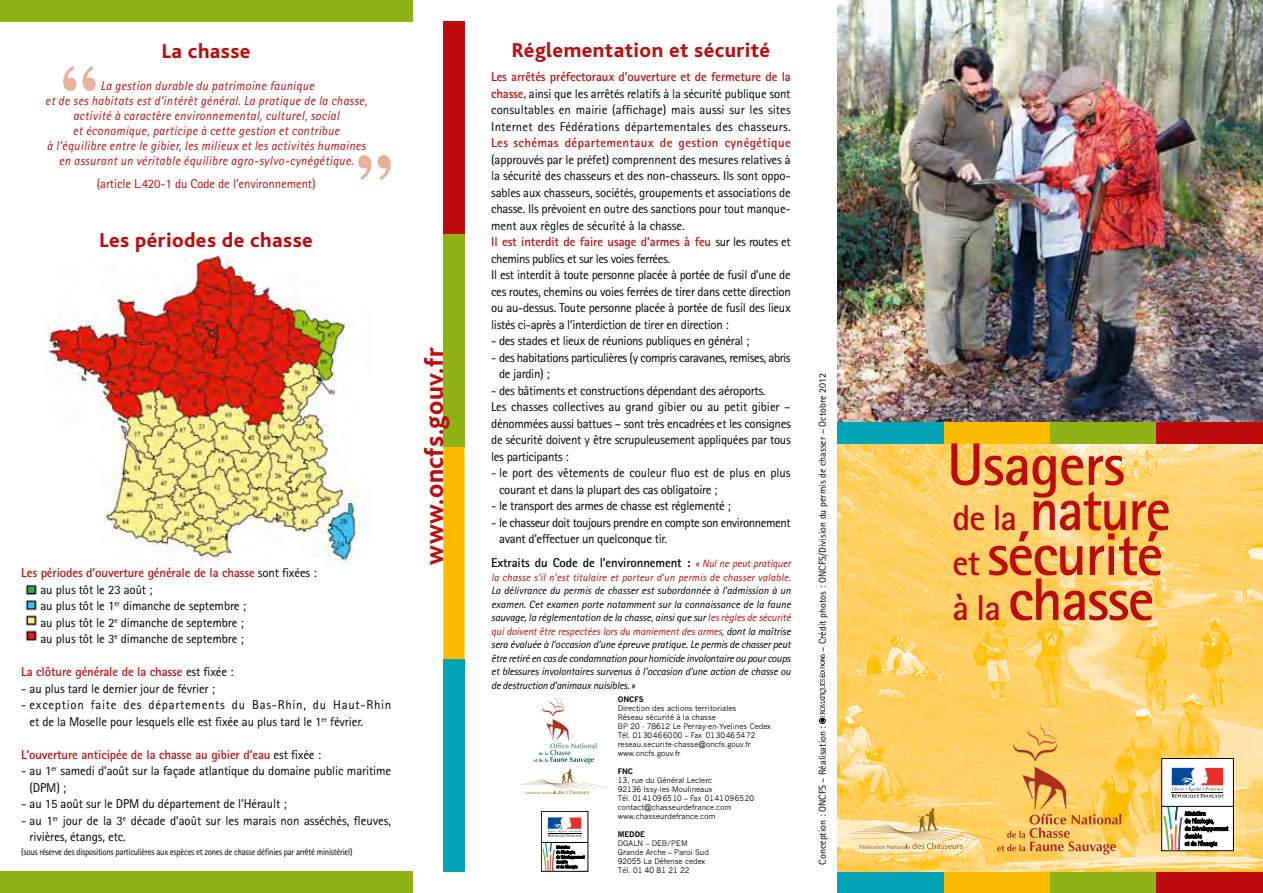
<style>
.page{position:relative;width:1263px;height:893px;background:#fff}
.page>*{position:absolute;margin:0;border:0;box-sizing:border-box;transform-origin:0 0}
.t1{font:700 60px/45px "Rotis Sans Serif";letter-spacing:-.03em;color:#bc0c0b}
.t2{font:800 27px "Bliss";letter-spacing:.02em;color:#bc0c0b;scale:.95 1}
.t3{font:800 21px "Bliss";letter-spacing:.02em;color:#bc0c0b}
.t4{font:12.9px/16.5px "Rotis Sans Serif";letter-spacing:-.02em;color:#000}
.t5{font:italic 12.9px/15px "Rotis Sans Serif";letter-spacing:.03em;color:#bc0c0b;text-align:center}
.t6{font:700 12.9px "Rotis Sans Serif";letter-spacing:-.01em;color:#bc0c0b}
.t7{font:700 12.9px "Rotis Sans Serif";letter-spacing:-.01em;color:#000}
.t8{font:700 12.9px "Rotis Sans Serif";letter-spacing:.03em;color:#bc0c0b}
.t9{font:12.9px "Rotis Sans Serif";letter-spacing:-.01em;color:#bc0c0b}
.t10{font:italic 10.65px/13.5px "Rotis Sans Serif";letter-spacing:-.02em;color:#000;text-align:justify}
.t11{font:italic 10.65px "Rotis Sans Serif";letter-spacing:.01em;color:#bc0c0b}
.t12{font:10.05px "Rotis Sans Serif";letter-spacing:.01em;color:#000}
.t13{font:9.3px "Rotis Sans Serif";letter-spacing:-.03em;color:#000;scale:.95 1}
.t14{font:7.5px/9px "News Gothic";color:#000}
.t15{font:700 7.5px "News Gothic";color:#000}
.s1{font-weight:700;color:#bc0c0b}
.s2{font-weight:400;color:#000}
.s3{font-weight:400;font-style:italic;font-size:10.65px;color:#bc0c0b}
.s4{color:#bc0c0b}
.s5{font-size:36px}
</style>
<div class="page">
<img style="left:838px;top:443px;width:425px;height:430px">
<img style="left:838px;top:0;width:425px;height:422px">
<div style="left:838px;top:422px;width:106px;height:21px;background:#00a4b5"></div>
<div style="left:944px;top:422px;width:106px;height:21px;background:#fbbc00"></div>
<div style="left:1050px;top:422px;width:107px;height:21px;background:#8fb317"></div>
<div style="left:1157px;top:422px;width:106px;height:21px;background:#bc0c0b"></div>
<svg style="left:1013px;top:721px;width:44px;height:40px;background:#f6c05c"></svg>
<div style="left:443px;top:659px;width:22px;height:213px;background:#00a4b5"></div>
<div style="left:443px;top:446px;width:22px;height:213px;background:#fbbc00;border:1px solid #fbbc00"></div>
<div style="left:443px;top:234px;width:22px;height:212px;background:#8fb317"></div>
<div style="left:443px;top:21px;width:22px;height:213px;background:#bc0c0b"></div>
<img style="left:819px;top:654px;width:7px;height:69px">
<svg style="left:850px;top:767px;width:271px;height:88px;background:#f6c86a"></svg>
<div style="left:1162px;top:758px;width:71px;height:93px;background:#fff"></div>
<div style="left:1161px;top:758px;width:73px;height:93px;border:1px solid #000"></div>
<svg style="left:1171px;top:768px;width:52px;height:30px"></svg>
<hr style="left:1162px;top:806px;width:71px;height:1px;background:#000">
<svg style="left:1163px;top:807px;width:65px;height:43px"></svg>
<svg style="left:519px;top:696px;width:90px;height:98px"></svg>
<div style="left:541px;top:811px;width:47px;height:60px;border:1px solid #000"></div>
<svg style="left:548px;top:817px;width:33px;height:20px"></svg>
<hr style="left:541px;top:842px;width:47px;height:1px;background:#000">
<svg style="left:542px;top:843px;width:42px;height:28px"></svg>
<svg style="left:63px;top:66px;width:33px;height:25px"></svg>
<svg style="left:358px;top:155px;width:33px;height:25px"></svg>
<img style="left:25px;top:584px;width:12px;height:57px">
<img style="left:43px;top:254px;width:321px;height:312px">
<div style="left:0;top:0;width:412px;height:21px;background:#8fb317"></div>
<div style="left:0;top:872px;width:412px;height:21px;background:#8fb317"></div>
<div style="left:838px;top:873px;width:106px;height:20px;background:#00a4b5"></div>
<div style="left:944px;top:873px;width:106px;height:20px;background:#fbbc00"></div>
<div style="left:1050px;top:873px;width:107px;height:20px;background:#8fb317"></div>
<div style="left:1157px;top:873px;width:106px;height:20px;background:#bc0c0b"></div>
<h3 class="t3" style="left:162px;top:41px;width:90px">La chasse</h3>
<p class="t5" style="left:45px;top:78px;width:323px">La gestion durable du patrimoine faunique<br>et de ses habitats est d’intérêt général. La pratique de la chasse, activité à caractère environnemental, culturel, social<br>et économique, participe à cette gestion et contribue<br>à l’équilibre entre le gibier, les milieux et les activités humaines en assurant un véritable équilibre agro-sylvo-cynégétique.</p>
<p class="t9" style="left:97px;top:176px;width:220px">(article L.420-1 du Code de l’environnement)</p>
<h3 class="t3" style="left:100px;top:230px;width:215px">Les périodes de chasse</h3>
<p class="t4" style="left:40px;top:565px;width:278px;text-indent:-19px"><span class="s1">Les périodes d’ouverture générale de la chasse</span> sont fixées : au plus tôt le 23 août ;<br>au plus tôt le 1<sup>er</sup> dimanche de septembre ;<br>au plus tôt le 2<sup>e</sup> dimanche de septembre ;<br>au plus tôt le 3<sup>e</sup> dimanche de septembre ;</p>
<p class="t6" style="left:21px;top:664px;width:214px">La clôture générale de la chasse <span class="s2">est fixée :</span></p>
<p class="t4" style="left:21px;top:680px;width:195px">- au plus tard le dernier jour de février ;</p>
<p class="t4" style="left:30px;top:697px;width:363px;text-indent:-8px">- exception faite des départements du Bas-Rhin, du Haut-Rhin et de la Moselle pour lesquels elle est fixée au plus tard le 1<sup>er</sup> février.</p>
<p class="t6" style="left:21px;top:746px;width:301px">L’ouverture anticipée de la chasse au gibier d’eau <span class="s2">est fixée :</span></p>
<p class="t4" style="left:30px;top:763px;width:363px;text-indent:-8px">- au 1<sup>er</sup> samedi d’août sur la façade atlantique du domaine public maritime (DPM) ;</p>
<p class="t4" style="left:21px;top:796px;width:267px">- au 15 août sur le DPM du département de l’Hérault ;</p>
<p class="t4" style="left:30px;top:812px;width:363px;text-indent:-8px">- au 1<sup>er</sup> jour de la 3<sup>e</sup> décade d’août sur les marais non asséchés, fleuves, rivières, étangs, etc.</p>
<p class="t13" style="left:21px;top:846px;width:350px">(sous réserve des dispositions particulières aux espèces et zones de chasse définies par arrêté ministériel)</p>
<h2 class="t2" style="left:420px;top:565px;width:230px;rotate:-90deg">www.oncfs.gouv.fr</h2>
<h3 class="t3" style="left:512px;top:39px;width:260px">Réglementation et sécurité</h3>
<p class="t4" style="left:491px;top:68px;width:301px;text-align:justify"><span class="s1">Les arrêtés préfectoraux d’ouverture et de fermeture de la chasse,</span> ainsi que les arrêtés relatifs à la sécurité publique sont consultables en mairie (affichage) mais aussi sur les sites Internet des Fédérations départementales des chasseurs.</p>
<p class="t8" style="left:491px;top:135px;width:301px">Les schémas départementaux de gestion cynégétique</p>
<p class="t4" style="left:491px;top:151px;width:301px">(approuvés par le préfet) comprennent des mesures relatives à la sécurité des chasseurs et des non-chasseurs. Ils sont oppo&shy;sables aux chasseurs, sociétés, groupements et associations de chasse. Ils prévoient en outre des sanctions pour tout manque&shy;ment aux règles de sécurité à la chasse.<br><span class="s1">Il est interdit de faire usage d’armes à feu</span> sur les routes et chemins publics et sur les voies ferrées.<br>Il est interdit à toute personne placée à portée de fusil d’une de ces routes, chemins ou voies ferrées de tirer dans cette direction ou au-dessus. Toute personne placée à portée de fusil des lieux listés ci-après a l’interdiction de tirer en direction :</p>
<p class="t4" style="left:491px;top:333px;width:260px">- des stades et lieux de réunions publiques en général ;</p>
<p class="t4" style="left:499px;top:349px;width:293px;text-indent:-8px">- des habitations particulières (y compris caravanes, remises, abris de jardin) ;</p>
<p class="t4" style="left:491px;top:382px;width:301px">- des bâtiments et constructions dépendant des aéroports.<br>Les chasses collectives au grand gibier ou au petit gibier – dénommées aussi battues – sont très encadrées et les consignes de sécurité doivent y être scrupuleusement appliquées par tous les participants :</p>
<p class="t4" style="left:499px;top:465px;width:293px;text-indent:-8px">- le port des vêtements de couleur fluo est de plus en plus courant et dans la plupart des cas obligatoire ;</p>
<p class="t4" style="left:491px;top:498px;width:241px">- le transport des armes de chasse est réglementé ;</p>
<p class="t4" style="left:499px;top:514px;width:293px;text-indent:-8px">- le chasseur doit toujours prendre en compte son environnement avant d’effectuer un quelconque tir.</p>
<p class="t7" style="left:491px;top:555px;width:301px">Extraits du Code de l’environnement : <span class="s3">« Nul ne peut pratiquer</span></p>
<p class="t11" style="left:491px;top:571px;width:301px">la chasse s’il n’est titulaire et porteur d’un permis de chasser valable.</p>
<p class="t10" style="left:491px;top:584px;width:301px">La délivrance du permis de chasser est subordonnée à l’admission à un examen. Cet examen porte notamment sur la connaissance de la faune sauvage, la réglementation de la chasse, ainsi que sur <span class="s4">les règles de sécurité qui doivent être respectées lors du maniement des armes,</span> dont la maîtrise sera évaluée à l’occasion d’une épreuve pratique. Le permis de chasser peut être retiré en cas de condamnation pour homicide involontaire ou pour coups et blessures involontaires survenus à l’occasion d’une action de chasse ou de destruction d’animaux nuisibles. »</p>
<p class="t15" style="left:618px;top:695px;width:27px">ONCFS</p>
<p class="t14" style="left:618px;top:704px;width:155px">Direction des actions territoriales<br>Réseau sécurité à la chasse<br>BP 20 - 78612 Le Perray-en-Yvelines Cedex Tél. 0130466000 – Fax 0130465472 reseau.securite-chasse@oncfs.gouv.fr www.oncfs.gouv.fr</p>
<p class="t15" style="left:618px;top:767px;width:17px">FNC</p>
<p class="t14" style="left:618px;top:776px;width:138px">13, rue du Général Leclerc<br>92136 Issy-les-Moulineaux<br>Tél. 0141096510 – Fax 0141096520 contact@chasseurdefrance.com www.chasseurdefrance.com</p>
<p class="t15" style="left:618px;top:830px;width:29px">MEDDE</p>
<p class="t14" style="left:618px;top:839px;width:93px">DGALN – DEB/PEM<br>Grande Arche – Paroi Sud<br>92055 La Défense cedex<br>Tél. 01 40 81 21 22</p>
<p class="t12" style="left:816px;top:652px;width:280px;rotate:-90deg">– Crédit photos : ONCFS/Division du permis de chasser – Octobre 2012</p>
<p class="t12" style="left:816px;top:865px;width:140px;rotate:-90deg">Conception : ONCFS – Réalisation :</p>
<h1 class="t1" style="left:947px;top:441px;width:225px">Usagers <span class="s5">de la</span> nature <span class="s5">et</span> sécurité <span class="s5">à la</span> chasse</h1>
</div>
